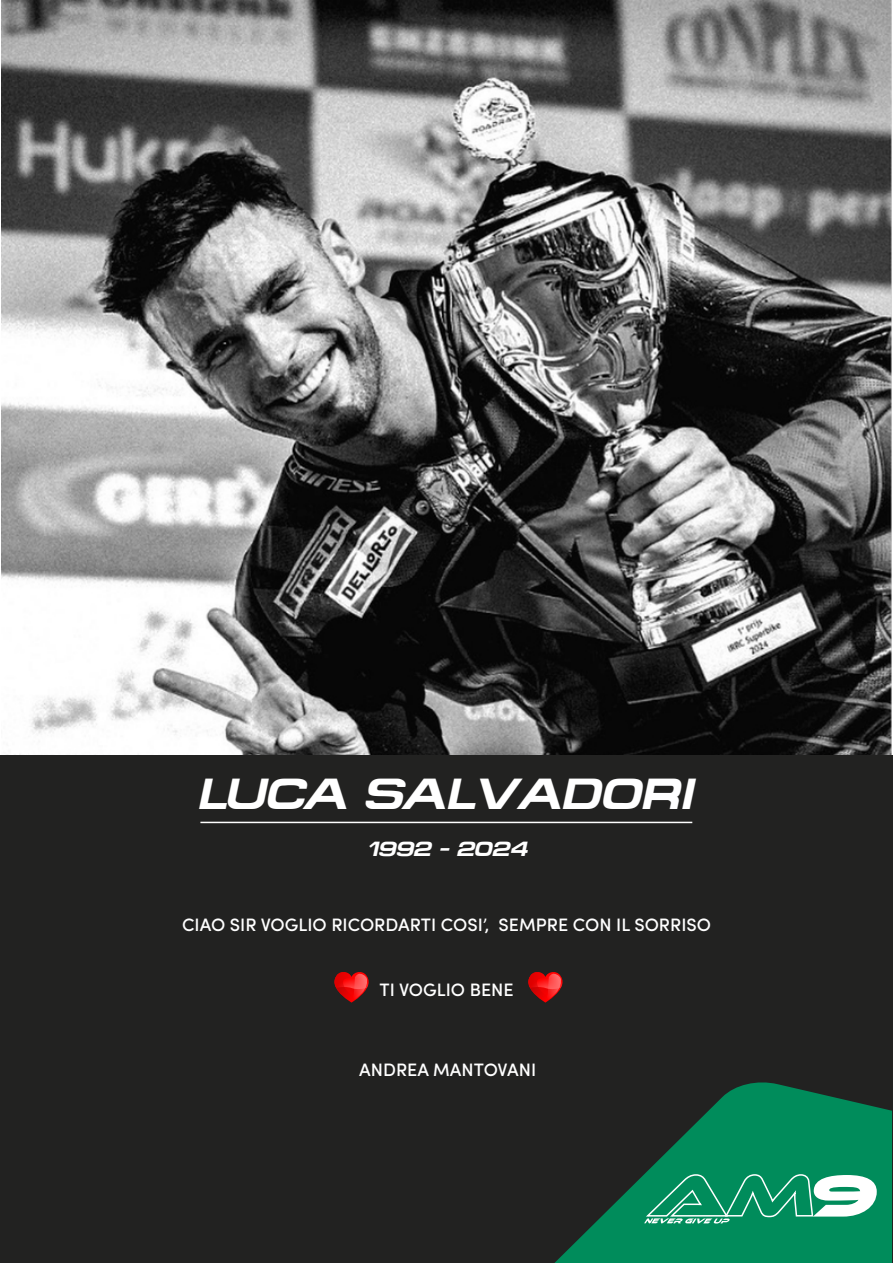
<style>
.page{position:relative;width:893px;height:1263px;background:#fff}
.page>*{position:absolute;margin:0;border:0;box-sizing:border-box;transform-origin:0 0}
.t1{font:38.1px "Space Out Bold Italic SWFTE";color:#fff}
.t2{font:500 18px "Sofia Pro";color:#fff}
.t3{font:18px "Space Out Bold Italic SWFTE";color:#fff}
</style>
<div class="page">
<img style="left:1px;top:0;width:890px;height:756px">
<div style="left:0;top:756px;width:893px;height:507px;background:#222221"></div>
<hr style="left:200px;top:822px;width:492px;height:1px;background:#fff">
<svg style="left:334px;top:972px;width:35px;height:30px"></svg>
<svg style="left:528px;top:972px;width:35px;height:30px"></svg>
<svg style="left:554px;top:1082px;width:338px;height:181px;fill:#008c5b"></svg>
<svg style="left:644px;top:1173px;width:233px;height:50px;background:#41a984"></svg>
<h1 class="t1" style="left:197px;top:776px;width:496px">LUCA SALVADORI</h1>
<p class="t3" style="left:365px;top:840px;width:164px">1992 - 2024</p>
<p class="t2" style="left:182px;top:911px;width:530px">CIAO SIR VOGLIO RICORDARTI COSI’, SEMPRE CON IL SORRISO</p>
<p class="t2" style="left:380px;top:976px;width:136px">TI VOGLIO BENE</p>
<p class="t2" style="left:359px;top:1057px;width:178px">ANDREA MANTOVANI</p>
</div>
